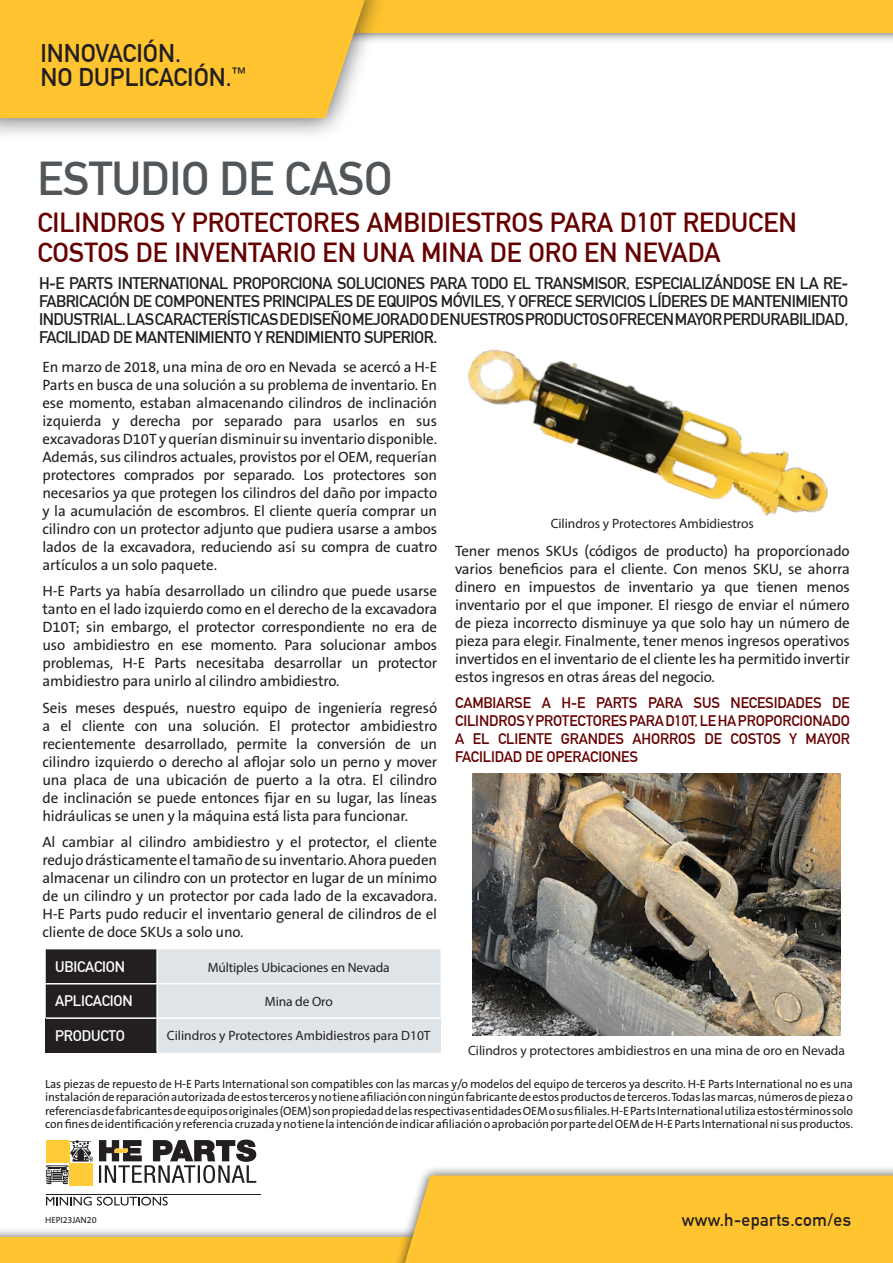
<style>
.page{position:relative;width:893px;height:1263px;background:#fff}
.page>*{position:absolute;margin:0;border:0;box-sizing:border-box;transform-origin:0 0}
.Title_heading{font:46.5px "DIN Mittelschrift LTCYR";letter-spacing:-.01em;color:#505659}
.Sub_headline{font:27px/30px "DIN Mittelschrift LTCYR";color:#600}
.t1{font:700 25.2px/24.2px "DIN Alternate";color:#231f20}
.t2{font:700 17.55px "DIN Alternate";letter-spacing:.02em;color:#231f20}
.Intro{font:16.5px/18px "DIN Mittelschrift LTCYR";letter-spacing:-.03em;color:#231f20;text-align:justify}
.t3{font:15px/18px "The Sans B W5 Plain";letter-spacing:-.01em;color:#231f20;text-align:justify}
.t4{font:700 15px/18px "DIN Alternate";letter-spacing:-.01em;color:#600;text-align:justify}
.Table_text_header{font:15px "DIN Mittelschrift LTCYR";letter-spacing:-.01em;color:#fff}
.Table_text{font:13.5px "Myriad Pro";color:#231f20}
.t5{font:12px/13.5px "The Sans B W5 Plain";letter-spacing:-.01em;color:#231f20;text-align:justify}
.t6{font:9px "The Sans B W5 Plain";letter-spacing:-.01em;color:#231f20}
</style>
<div class="page">
<svg style="left:46px;top:949px;width:394px;height:68px;background:#abadb0"></svg>
<div style="left:46px;top:1018px;width:111px;height:34px;background:#231f20"></div>
<div style="left:157px;top:1018px;width:283px;height:34px;background:#dfe4e8"></div>
<hr style="left:156px;top:949px;width:2px;height:34px;background:#fff">
<hr style="left:46px;top:983px;width:111px;height:1px;background:#fff">
<hr style="left:157px;top:983px;width:283px;height:1px;background:#fff">
<hr style="left:156px;top:984px;width:2px;height:33px;background:#fff">
<hr style="left:46px;top:1017px;width:111px;height:2px;background:#fff">
<hr style="left:157px;top:1017px;width:283px;height:2px;background:#fff">
<hr style="left:156px;top:1019px;width:2px;height:33px;background:#fff">
<img style="left:468px;top:349px;width:360px;height:167px">
<div style="left:0;top:0;width:893px;height:44px;background:#231f20;opacity:.75"></div>
<div style="left:0;top:0;width:893px;height:33px;background:#ffc42f"></div>
<div style="left:0;top:0;width:390px;height:141px;background:#231f20;opacity:.75"></div>
<div style="left:0;top:0;width:365px;height:118px;background:#ffc42f"></div>
<div style="left:0;top:1227px;width:893px;height:36px;background:#231f20;opacity:.75"></div>
<div style="left:0;top:1237px;width:893px;height:26px;background:#ffc42f"></div>
<div style="left:391px;top:1165px;width:502px;height:98px;background:#231f20;opacity:.75"></div>
<div style="left:405px;top:1175px;width:488px;height:88px;background:#ffc42f"></div>
<hr style="left:46px;top:1194px;width:214px;height:1px;background:#231f20">
<svg style="left:99px;top:1139px;width:157px;height:44px"></svg>
<div style="left:70px;top:1163px;width:23px;height:22px;background:#ffcb37"></div>
<svg style="left:46px;top:1140px;width:47px;height:44px"></svg>
<svg style="left:46px;top:1197px;width:122px;height:8px"></svg>
<img style="left:473px;top:774px;width:367px;height:261px">
<p class="t1" style="left:40px;top:39px;width:207px">INNOVACIÓN.<br>NO DUPLICACIÓN.<sup>™</sup></p>
<p class="Title_heading" style="left:37px;top:151px;width:356px">ESTUDIO DE CASO</p>
<p class="Sub_headline" style="left:37px;top:208px;width:761px">CILINDROS Y PROTECTORES AMBIDIESTROS PARA D10T REDUCEN<br>COSTOS DE INVENTARIO EN UNA MINA DE ORO EN NEVADA</p>
<p class="Intro" style="left:39px;top:274px;width:811px">H-E PARTS INTERNATIONAL PROPORCIONA SOLUCIONES PARA TODO EL TRANSMISOR, ESPECIALIZÁNDOSE EN LA RE-FABRICACIÓN DE COMPONENTES PRINCIPALES DE EQUIPOS MÓVILES, Y OFRECE SERVICIOS LÍDERES DE MANTENIMIENTO INDUSTRIAL. LAS CARACTERÍSTICAS DE DISEÑO MEJORADO DE NUESTROS PRODUCTOS OFRECEN MAYOR PERDURABILIDAD, FACILIDAD DE MANTENIMIENTO Y RENDIMIENTO SUPERIOR.</p>
<p class="t3" style="left:43px;top:358px;width:396px">En marzo de 2018, una mina de oro en Nevada se acercó a H-E Parts en busca de una solución a su problema de inventario. En ese momento, estaban almacenando cilindros de inclinación izquierda y derecha por separado para usarlos en sus excavadoras D10T y querían disminuir su inventario disponible.<br>Además, sus cilindros actuales, provistos por el OEM, requerían protectores comprados por separado. Los protectores son necesarios ya que protegen los cilindros del daño por impacto y la acumulación de escombros. El cliente quería comprar un cilindro con un protector adjunto que pudiera usarse a ambos lados de la excavadora, reduciendo así su compra de cuatro artículos a un solo paquete.</p>
<p class="t3" style="left:43px;top:582px;width:396px">H-E Parts ya había desarrollado un cilindro que puede usarse tanto en el lado izquierdo como en el derecho de la excavadora D10T; sin embargo, el protector correspondiente no era de uso ambidiestro en ese momento. Para solucionar ambos problemas, H-E Parts necesitaba desarrollar un protector ambidiestro para unirlo al cilindro ambidiestro.</p>
<p class="t3" style="left:43px;top:699px;width:396px">Seis meses después, nuestro equipo de ingeniería regresó a el cliente con una solución. El protector ambidiestro recientemente desarrollado, permite la conversión de un cilindro izquierdo o derecho al aflojar solo un perno y mover una placa de una ubicación de puerto a la otra. El cilindro de inclinación se puede entonces fijar en su lugar, las líneas hidráulicas se unen y la máquina está lista para funcionar.</p>
<p class="t3" style="left:43px;top:833px;width:396px">Al cambiar al cilindro ambidiestro y el protector, el cliente redujo drásticamente el tamaño de su inventario. Ahora pueden almacenar un cilindro con un protector en lugar de un mínimo de un cilindro y un protector por cada lado de la excavadora.<br>H-E Parts pudo reducir el inventario general de cilindros de el cliente de doce SKUs a solo uno.</p>
<p class="Table_text_header" style="left:55px;top:958px;width:72px">UBICACION</p>
<p class="Table_text" style="left:208px;top:959px;width:183px">Múltiples Ubicaciones en Nevada</p>
<p class="Table_text_header" style="left:55px;top:992px;width:79px">APLICACION</p>
<p class="Table_text" style="left:265px;top:993px;width:69px">Mina de Oro</p>
<p class="Table_text_header" style="left:55px;top:1026px;width:71px">PRODUCTO</p>
<p class="Table_text" style="left:167px;top:1027px;width:265px">Cilindros y Protectores Ambidiestros para D10T</p>
<p class="Table_text" style="left:551px;top:515px;width:205px">Cilindros y Protectores Ambidiestros</p>
<p class="t3" style="left:455px;top:542px;width:396px">Tener menos SKUs (códigos de producto) ha proporcionado varios beneficios para el cliente. Con menos SKU, se ahorra dinero en impuestos de inventario ya que tienen menos inventario por el que imponer. El riesgo de enviar el número de pieza incorrecto disminuye ya que solo hay un número de pieza para elegir. Finalmente, tener menos ingresos operativos invertidos en el inventario de el cliente les ha permitido invertir estos ingresos en otras áreas del negocio.</p>
<p class="t4" style="left:455px;top:693px;width:396px">CAMBIARSE A H-E PARTS PARA SUS NECESIDADES DE CILINDROS Y PROTECTORES PARA D10T, LE HA PROPORCIONADO A EL CLIENTE GRANDES AHORROS DE COSTOS Y MAYOR FACILIDAD DE OPERACIONES</p>
<p class="Table_text" style="left:468px;top:1042px;width:378px">Cilindros y protectores ambidiestros en una mina de oro en Nevada</p>
<p class="t5" style="left:45px;top:1077px;width:809px">Las piezas de repuesto de H-E Parts International son compatibles con las marcas y/o modelos del equipo de terceros ya descrito. H-E Parts International no es una instalación de reparación autorizada de estos terceros y no tiene afiliación con ningún fabricante de estos productos de terceros. Todas las marcas, números de pieza o referencias de fabricantes de equipos originales (OEM) son propiedad de las respectivas entidades OEM o sus filiales. H-E Parts International utiliza estos términos solo con fines de identificación y referencia cruzada y no tiene la intención de indicar afiliación o aprobación por parte del OEM de H-E Parts International ni sus productos.</p>
<p class="t6" style="left:45px;top:1214px;width:53px">HEPI23JAN20</p>
<p class="t2" style="left:682px;top:1206px;width:171px">www.h-eparts.com/es</p>
</div>
